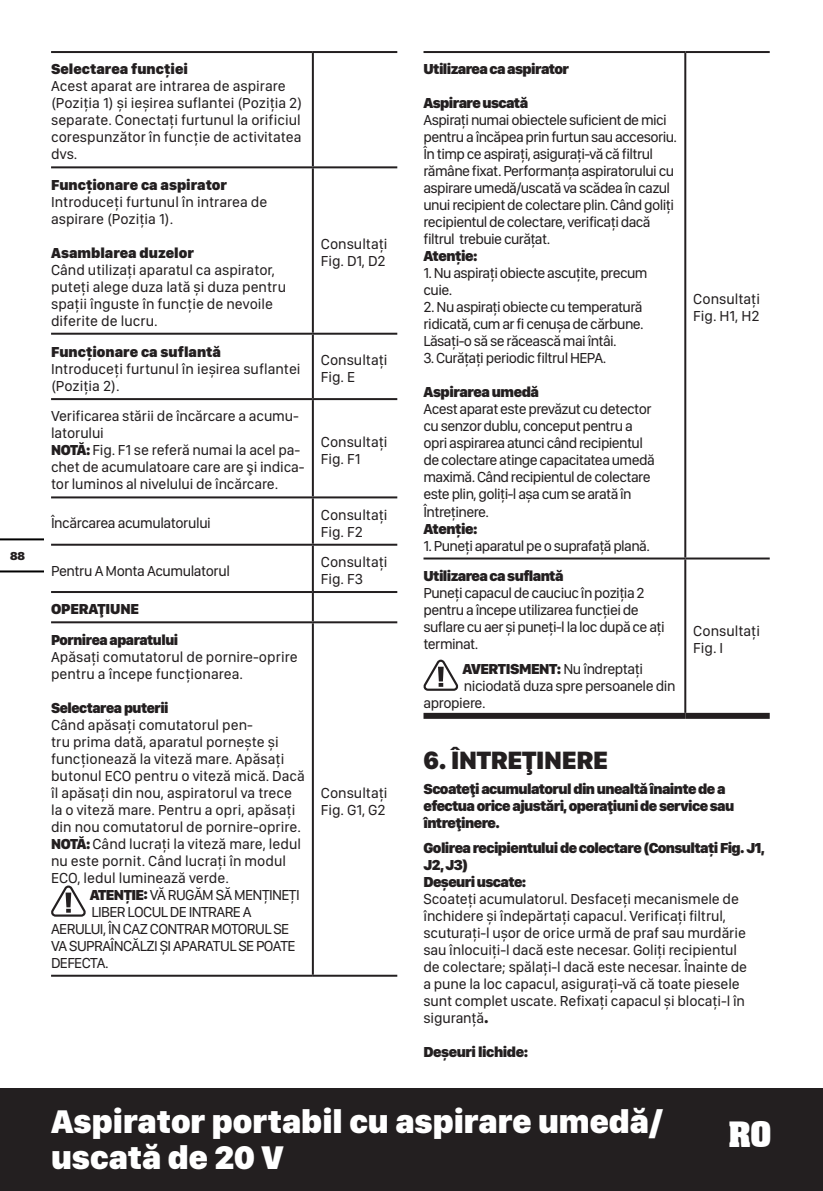
<style>
.page{position:relative;width:823px;height:1191px;background:#fff}
.page>*{position:absolute;margin:0;border:0;box-sizing:border-box;transform-origin:0 0}
.t1{font:900 34px/36px "SF Compact Display";color:#fff}
.t2{font:700 34px "Aachen BT";color:#fff}
.t3{font:900 26px "SF Compact Display";letter-spacing:-.01em;color:#231f20}
.t4{font:15px/17px "SF Compact Display";letter-spacing:-.01em;color:#231f20}
.t5{font:15px/17px "SF Compact Display";letter-spacing:-.04em;color:#231f20}
.t6{font:900 15px/17px "SF Compact Display";letter-spacing:-.04em;color:#231f20}
.t7{font:15px "SF Compact Display";letter-spacing:-.03em;color:#231f20}
.t8{font:900 15px "SF Compact Display";color:#231f20}
.t9{font:900 15px "SF Compact Display";letter-spacing:-.01em;color:#231f20}
.t10{font:900 12px "SF Compact Display";color:#231f20}
.s1{font-weight:900}
.s2{font-weight:400}
</style>
<div class="page">
<div style="left:0;top:1089px;width:822px;height:102px;background:#231f20"></div>
<hr style="left:0;top:570px;width:43px;height:2px;background:#000">
<hr style="left:0;top:538px;width:43px;height:2px;background:#000">
<hr style="left:51px;top:51px;width:262px;height:2px;background:#231f20">
<hr style="left:313px;top:51px;width:84px;height:2px;background:#231f20">
<hr style="left:312px;top:53px;width:2px;height:113px;background:#231f20">
<hr style="left:51px;top:166px;width:262px;height:2px;background:#231f20">
<hr style="left:313px;top:166px;width:84px;height:2px;background:#231f20">
<hr style="left:312px;top:168px;width:2px;height:165px;background:#231f20">
<hr style="left:51px;top:333px;width:262px;height:2px;background:#231f20">
<hr style="left:313px;top:333px;width:84px;height:2px;background:#231f20">
<hr style="left:312px;top:335px;width:2px;height:63px;background:#231f20">
<hr style="left:51px;top:398px;width:262px;height:2px;background:#231f20">
<hr style="left:313px;top:398px;width:84px;height:2px;background:#231f20">
<hr style="left:312px;top:400px;width:2px;height:96px;background:#231f20">
<hr style="left:51px;top:496px;width:262px;height:2px;background:#231f20">
<hr style="left:313px;top:496px;width:84px;height:2px;background:#231f20">
<hr style="left:312px;top:498px;width:2px;height:46px;background:#231f20">
<hr style="left:51px;top:544px;width:262px;height:2px;background:#231f20">
<hr style="left:313px;top:544px;width:84px;height:2px;background:#231f20">
<hr style="left:312px;top:546px;width:2px;height:45px;background:#231f20">
<hr style="left:51px;top:591px;width:262px;height:2px;background:#231f20">
<hr style="left:313px;top:591px;width:84px;height:2px;background:#231f20">
<hr style="left:312px;top:593px;width:2px;height:28px;background:#231f20">
<hr style="left:51px;top:621px;width:262px;height:2px;background:#231f20">
<hr style="left:313px;top:621px;width:84px;height:2px;background:#231f20">
<hr style="left:312px;top:623px;width:2px;height:351px;background:#231f20">
<hr style="left:51px;top:974px;width:262px;height:2px;background:#231f20">
<hr style="left:313px;top:974px;width:84px;height:2px;background:#231f20">
<svg style="left:51px;top:885px;width:35px;height:31px"></svg>
<hr style="left:423px;top:51px;width:262px;height:2px;background:#231f20">
<hr style="left:685px;top:51px;width:84px;height:2px;background:#231f20">
<hr style="left:684px;top:53px;width:2px;height:504px;background:#231f20">
<hr style="left:684px;top:559px;width:2px;height:154px;background:#231f20">
<hr style="left:423px;top:557px;width:262px;height:2px;background:#231f20">
<hr style="left:685px;top:557px;width:84px;height:2px;background:#231f20">
<div style="left:423px;top:713px;width:262px;height:6px;background:#231f20"></div>
<div style="left:685px;top:713px;width:84px;height:6px;background:#231f20"></div>
<svg style="left:423px;top:659px;width:35px;height:32px"></svg>
<p class="t10" style="left:10px;top:548px;width:17px">88</p>
<p class="t8" style="left:51px;top:58px;width:138px">Selectarea funcției</p>
<p class="t4" style="left:51px;top:77px;width:252px">Acest aparat are intrarea de aspirare (Poziția 1) și ieșirea suflantei (Poziția 2) separate. Conectați furtunul la orificiul corespunzător în funcție de activitatea dvs.</p>
<p class="t8" style="left:51px;top:174px;width:177px">Funcționare ca aspirator</p>
<p class="t4" style="left:51px;top:192px;width:218px">Introduceți furtunul în intrarea de aspirare (Poziția 1).</p>
<p class="t8" style="left:51px;top:242px;width:144px">Asamblarea duzelor</p>
<p class="t4" style="left:51px;top:260px;width:236px">Când utilizați aparatul ca aspirator, puteți alege duza lată și duza pentru spații înguste în funcție de nevoile diferite de lucru.</p>
<p class="t4" style="left:321px;top:235px;width:68px">Consultați<br>Fig. D1, D2</p>
<p class="t8" style="left:51px;top:341px;width:171px">Funcționare ca suflantă</p>
<p class="t4" style="left:51px;top:359px;width:251px">Introduceți furtunul în ieșirea suflantei (Poziția 2).</p>
<p class="t4" style="left:321px;top:351px;width:68px">Consultați<br>Fig. E</p>
<p class="t4" style="left:51px;top:407px;width:249px">Verificarea stării de încărcare a acumu&shy;latorului</p>
<p class="t4" style="left:51px;top:441px;width:255px"><span class="s1">NOTĂ:</span> Fig. F1 se referă numai la acel pa&shy;chet de acumulatoare care are şi indica&shy;tor luminos al nivelului de încărcare.</p>
<p class="t4" style="left:321px;top:432px;width:68px">Consultați<br>Fig. F1</p>
<p class="t7" style="left:51px;top:513px;width:161px">Încărcarea acumulatorului</p>
<p class="t4" style="left:321px;top:505px;width:68px">Consultați<br>Fig. F2</p>
<p class="t7" style="left:51px;top:560px;width:180px">Pentru A Monta Acumulatorul</p>
<p class="t4" style="left:321px;top:553px;width:68px">Consultați<br>Fig. F3</p>
<p class="t9" style="left:51px;top:598px;width:90px">OPERAŢIUNE</p>
<p class="t6" style="left:51px;top:630px;width:129px">Pornirea aparatului</p>
<p class="t4" style="left:51px;top:647px;width:248px">Apăsați comutatorul de pornire-oprire pentru a începe funcționarea.</p>
<p class="t6" style="left:51px;top:698px;width:119px">Selectarea puterii</p>
<p class="t4" style="left:51px;top:715px;width:255px">Când apăsați comutatorul pen-<br>tru prima dată, aparatul pornește și funcționează la viteză mare. Apăsați butonul ECO pentru o viteză mică. Dacă îl apăsați din nou, aspiratorul va trece la o viteză mare. Pentru a opri, apăsați din nou comutatorul de pornire-oprire.</p>
<p class="t4" style="left:51px;top:834px;width:251px"><span class="s1">NOTĂ:</span> Când lucrați la viteză mare, ledul nu este pornit. Când lucrați în modul<br>ECO, ledul luminează verde.</p>
<p class="t5" style="left:90px;top:885px;width:211px"><span class="s1">ATENȚIE:</span> VĂ RUGĂM SĂ MENȚINEȚI</p>
<p class="t5" style="left:91px;top:902px;width:162px">LIBER LOCUL DE INTRARE A</p>
<p class="t5" style="left:51px;top:919px;width:239px">AERULUI, ÎN CAZ CONTRAR MOTORUL SE</p>
<p class="t5" style="left:51px;top:936px;width:246px">VA SUPRAÎNCĂLZI ȘI APARATUL SE POATE</p>
<p class="t5" style="left:51px;top:953px;width:59px">DEFECTA.</p>
<p class="t4" style="left:321px;top:783px;width:68px">Consultați<br>Fig. G1, G2</p>
<p class="t6" style="left:423px;top:60px;width:147px">Utilizarea ca aspirator</p>
<p class="t6" style="left:423px;top:94px;width:106px">Aspirare uscată</p>
<p class="t5" style="left:423px;top:111px;width:255px">Aspirați numai obiectele suficient de mici pentru a încăpea prin furtun sau accesoriu.<br>În timp ce aspirați, asigurați-vă că filtrul rămâne fixat. Performanța aspiratorului cu aspirare umedă/uscată va scădea în cazul unui recipient de colectare plin. Când goliți recipientul de colectare, verificați dacă filtrul trebuie curățat.</p>
<p class="t6" style="left:423px;top:247px;width:56px">Atenție:</p>
<p class="t5" style="left:423px;top:264px;width:225px">1. Nu aspirați obiecte ascuțite, precum cuie.</p>
<p class="t4" style="left:423px;top:298px;width:221px;text-align:justify">2. Nu aspirați obiecte cu temperatură ridicată, cum ar fi cenușa de cărbune.<br>Lăsați-o să se răcească mai întâi.</p>
<p class="t5" style="left:423px;top:349px;width:184px">3. Curățați periodic filtrul HEPA.</p>
<p class="t6" style="left:423px;top:383px;width:117px">Aspirarea umedă</p>
<p class="t5" style="left:423px;top:400px;width:233px">Acest aparat este prevăzut cu detector cu senzor dublu, conceput pentru a opri aspirarea atunci când recipientul de colectare atinge capacitatea umedă maximă. Când recipientul de colectare este plin, goliți-l așa cum se arată în Întreținere.</p>
<p class="t6" style="left:423px;top:519px;width:56px">Atenție:</p>
<p class="t5" style="left:423px;top:536px;width:228px">1. Puneți aparatul pe o suprafață plană.</p>
<p class="t6" style="left:423px;top:566px;width:141px">Utilizarea ca suflantă</p>
<p class="t5" style="left:423px;top:583px;width:242px">Puneți capacul de cauciuc în poziția 2 pentru a începe utilizarea funcției de suflare cu aer și puneți-l la loc după ce ați terminat.</p>
<p class="t6" style="left:462px;top:659px;width:182px">AVERTISMENT: <span class="s2">Nu îndreptați</span></p>
<p class="t7" style="left:463px;top:675px;width:213px">niciodată duza spre persoanele din</p>
<p class="t7" style="left:423px;top:692px;width:64px">apropiere.</p>
<p class="t4" style="left:693px;top:290px;width:68px">Consultați<br>Fig. H1, H2</p>
<p class="t4" style="left:693px;top:621px;width:68px">Consultați<br>Fig. I</p>
<p class="t3" style="left:423px;top:741px;width:186px">6. ÎNTREŢINERE</p>
<p class="t6" style="left:423px;top:779px;width:312px">Scoateţi acumulatorul din unealtă înainte de a efectua orice ajustări, operaţiuni de service sau întreţinere.</p>
<p class="t6" style="left:423px;top:838px;width:342px">Golirea recipientului de colectare (Consultați Fig. J1,<br>J2, J3)</p>
<p class="t6" style="left:423px;top:872px;width:104px">Deșeuri uscate:</p>
<p class="t4" style="left:423px;top:889px;width:325px">Scoateți acumulatorul. Desfaceți mecanismele de închidere și îndepărtați capacul. Verificați filtrul, scuturați-l ușor de orice urmă de praf sau murdărie sau înlocuiți-l dacă este necesar. Goliți recipientul de colectare; spălați-l dacă este necesar. Înainte de a pune la loc capacul, asigurați-vă că toate piesele sunt complet uscate. Refixați capacul și blocați-l în siguranță<span class="s1">.</span></p>
<p class="t6" style="left:423px;top:1042px;width:106px">Deșeuri lichide:</p>
<h1 class="t1" style="left:51px;top:1101px;width:613px">Aspirator portabil cu aspirare umedă/ uscată de 20 V</h1>
<h1 class="t2" style="left:727px;top:1113px;width:45px">RO</h1>
</div>
